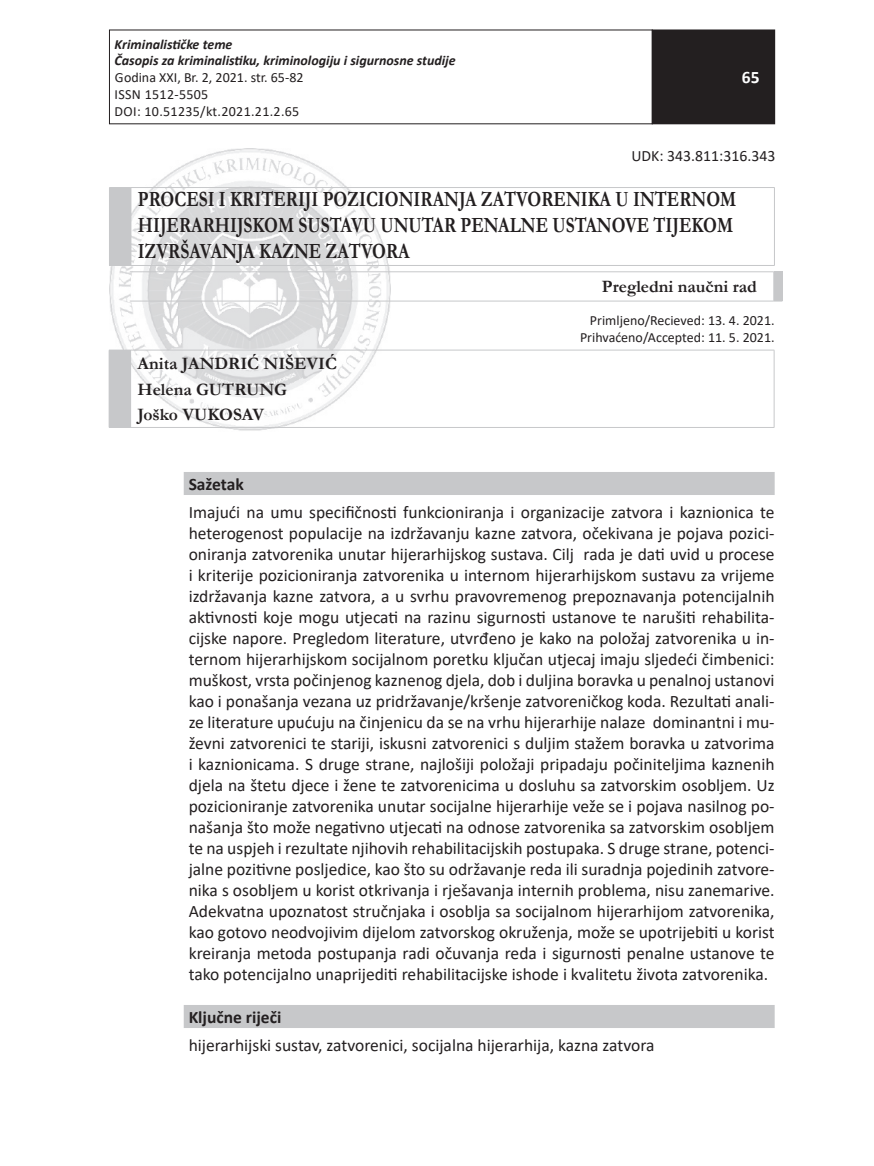
<style>
.page{position:relative;width:874px;height:1166px;background:#fff}
.page>*{position:absolute;margin:0;border:0;box-sizing:border-box;transform-origin:0 0}
.t1{font:700 21.88px/26.2px "Garamond";color:#231f20;scale:.8 1}
.t2{font:17.5px/21px "Calibri";color:#231f20;text-align:justify}
.t3{font:700 17.5px "Garamond";color:#231f20}
.t4{font:700 17.5px "Calibri";color:#231f20}
.t5{font:700 17.5px "Calibri";color:#fff}
.t6{font:15.75px "Calibri";color:#231f20}
.t7{font:14px "Calibri";color:#231f20}
.t8{font:italic 700 14px "Calibri";color:#231f20}
.t9{font:14px "Calibri";letter-spacing:.02em;color:#231f20}
</style>
<div class="page">
<div style="left:651px;top:30px;width:123px;height:94px;background:#231f20"></div>
<div style="left:651px;top:30px;width:123px;height:94px;border:1px solid #231f20"></div>
<img style="left:109px;top:149px;width:282px;height:282px">
<svg style="left:184px;top:472px;width:590px;height:556px"></svg>
<div style="left:109px;top:187px;width:22px;height:78px;background:#c7c8ca"></div>
<hr style="left:131px;top:187px;width:643px;height:1px;background:#c7c8ca">
<hr style="left:131px;top:188px;width:1px;height:77px;background:#c7c8ca">
<hr style="left:773px;top:188px;width:1px;height:77px;background:#c7c8ca">
<svg style="left:109px;top:265px;width:22px;height:1px"></svg>
<hr style="left:131px;top:265px;width:643px;height:1px;background:#c7c8ca">
<div style="left:109px;top:350px;width:21px;height:77px;background:#c7c8ca"></div>
<hr style="left:130px;top:350px;width:644px;height:1px;background:#c7c8ca">
<hr style="left:130px;top:350px;width:1px;height:77px;background:#c7c8ca">
<hr style="left:773px;top:350px;width:1px;height:77px;background:#c7c8ca">
<svg style="left:109px;top:427px;width:21px;height:1px"></svg>
<hr style="left:130px;top:427px;width:644px;height:1px;background:#c7c8ca">
<hr style="left:130px;top:271px;width:643px;height:1px;background:#c7c8ca">
<hr style="left:130px;top:301px;width:643px;height:1px;background:#c7c8ca">
<svg style="left:773px;top:271px;width:9px;height:31px"></svg>
<p class="t8" style="left:115px;top:34px;width:119px">Kriminalističke teme</p>
<p class="t8" style="left:115px;top:51px;width:342px">Časopis za kriminalistiku, kriminologiju i sigurnosne studije</p>
<p class="t7" style="left:115px;top:68px;width:190px">Godina XXI, Br. 2, 2021. str. 65-82</p>
<p class="t9" style="left:115px;top:85px;width:95px">ISSN 1512-5505</p>
<p class="t9" style="left:115px;top:101px;width:186px">DOI: 10.51235/kt.2021.21.2.65</p>
<p class="t5" style="left:741px;top:65px;width:19px">65</p>
<p class="t6" style="left:631px;top:144px;width:145px">UDK: 343.811:316.343</p>
<p class="t1" style="left:138px;top:186px;width:749px">PROCESI I KRITERIJI POZICIONIRANJA ZATVORENIKA U INTERNOM<br>HIJERARHIJSKOM SUSTAVU UNUTAR PENALNE USTANOVE TIJEKOM<br>IZVRŠAVANJA KAZNE ZATVORA</p>
<p class="t3" style="left:601px;top:275px;width:156px">Pregledni naučni rad</p>
<p class="t3" style="left:137px;top:351px;width:201px">Anita JANDRIĆ NIŠEVIĆ</p>
<p class="t3" style="left:137px;top:377px;width:151px">Helena GUTRUNG</p>
<p class="t3" style="left:137px;top:403px;width:128px">Joško VUKOSAV</p>
<p class="t7" style="left:589px;top:311px;width:186px">Primljeno/Recieved: 13. 4. 2021.</p>
<p class="t7" style="left:579px;top:328px;width:196px">Prihvaćeno/Accepted: 11. 5. 2021.</p>
<p class="t4" style="left:189px;top:472px;width:57px">Sažetak</p>
<p class="t2" style="left:189px;top:501px;width:587px">Imajući na umu specifičnosti funkcioniranja i organizacije zatvora i kaznionica te heterogenost populacije na izdržavanju kazne zatvora, očekivana je pojava pozici&shy;oniranja zatvorenika unutar hijerarhijskog sustava. Cilj rada je dati uvid u procese i kriterije pozicioniranja zatvorenika u internom hijerarhijskom sustavu za vrijeme izdržavanja kazne zatvora, a u svrhu pravovremenog prepoznavanja potencijalnih aktivnosti koje mogu utjecati na razinu sigurnosti ustanove te narušiti rehabilita&shy;cijske napore. Pregledom literature, utvrđeno je kako na položaj zatvorenika u in&shy;ternom hijerarhijskom socijalnom poretku ključan utjecaj imaju sljedeći čimbenici: muškost, vrsta počinjenog kaznenog djela, dob i duljina boravka u penalnoj ustanovi kao i ponašanja vezana uz pridržavanje/kršenje zatvoreničkog koda. Rezultati anali&shy;ze literature upućuju na činjenicu da se na vrhu hijerarhije nalaze dominantni i mu&shy;ževni zatvorenici te stariji, iskusni zatvorenici s duljim stažem boravka u zatvorima i kaznionicama. S druge strane, najlošiji položaji pripadaju počiniteljima kaznenih djela na štetu djece i žene te zatvorenicima u dosluhu sa zatvorskim osobljem. Uz pozicioniranje zatvorenika unutar socijalne hijerarhije veže se i pojava nasilnog po&shy;našanja što može negativno utjecati na odnose zatvorenika sa zatvorskim osobljem te na uspjeh i rezultate njihovih rehabilitacijskih postupaka. S druge strane, potenci&shy;jalne pozitivne posljedice, kao što su održavanje reda ili suradnja pojedinih zatvore&shy;nika s osobljem u korist otkrivanja i rješavanja internih problema, nisu zanemarive.<br>Adekvatna upoznatost stručnjaka i osoblja sa socijalnom hijerarhijom zatvorenika, kao gotovo neodvojivim dijelom zatvorskog okruženja, može se upotrijebiti u korist kreiranja metoda postupanja radi očuvanja reda i sigurnosti penalne ustanove te tako potencijalno unaprijediti rehabilitacijske ishode i kvalitetu života zatvorenika.</p>
<p class="t4" style="left:189px;top:1005px;width:94px">Ključne riječi</p>
<p class="t2" style="left:189px;top:1034px;width:467px">hijerarhijski sustav, zatvorenici, socijalna hijerarhija, kazna zatvora</p>
</div>
